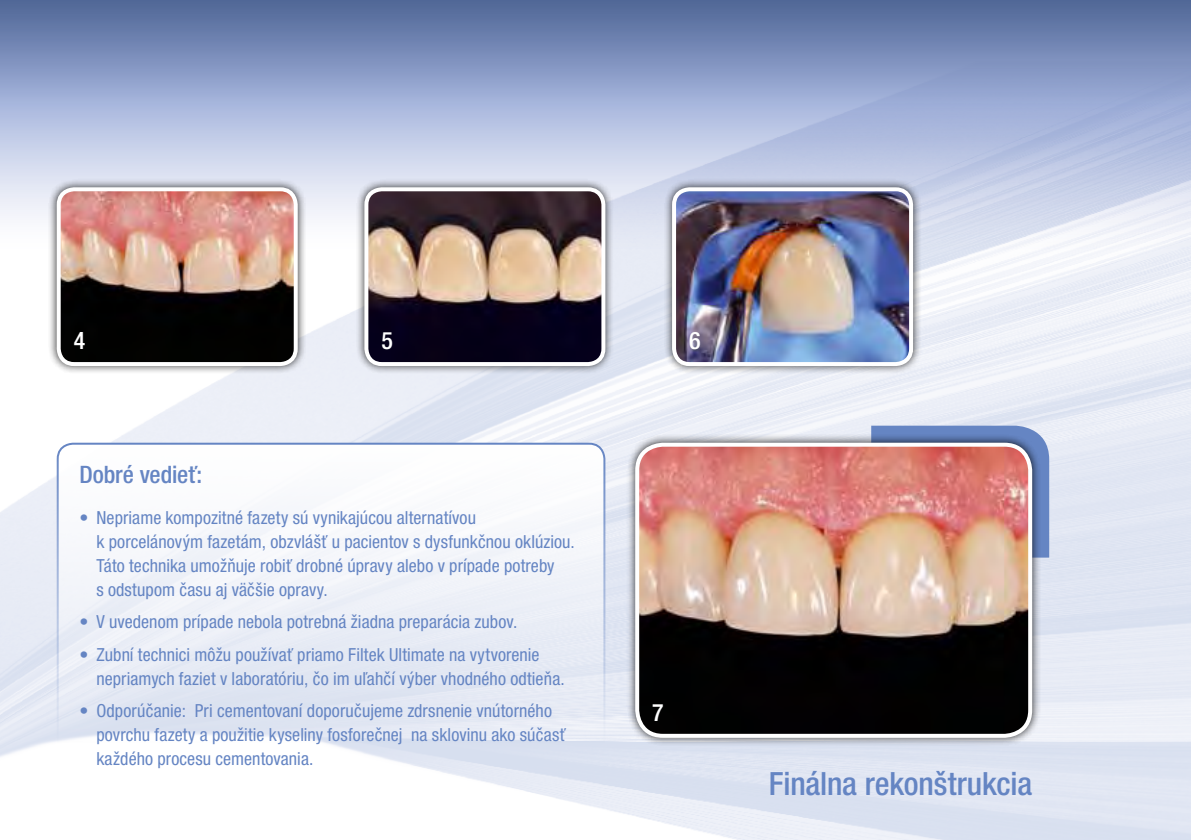
<style>
.page{position:relative;width:1191px;height:840px;background:#fff}
.page>*{position:absolute;margin:0;border:0;box-sizing:border-box;transform-origin:0 0}
.t1{font:500 condensed 32px "Helvetica Neue LT Pro";letter-spacing:-.005em;color:#6585c3}
.t2{font:500 condensed 24px "Helvetica Neue LT Pro";color:#6585c3}
.t3{font:500 condensed 24px "Helvetica Neue LT Pro";color:#fff}
.t4{font:condensed 18px/24px "Helvetica Neue LT Pro";letter-spacing:.005em;color:#6585c3}
</style>
<div class="page">
<svg style="left:0;top:0;width:1191px;height:62px;background:#677caa"></svg>
<div style="left:663px;top:179px;width:258px;height:196px;background:#000;opacity:.8"></div>
<img style="left:674px;top:189px;width:237px;height:175px">
<div style="left:672px;top:187px;width:241px;height:179px;border:4px solid #fff;border-radius:16px"></div>
<svg style="left:56px;top:441px;width:550px;height:303px"></svg>
<svg style="left:871px;top:425px;width:178px;height:132px;background:#7692c9"></svg>
<div style="left:627px;top:434px;width:414px;height:312px;background:#000;opacity:.8"></div>
<img style="left:637px;top:444px;width:393px;height:291px">
<div style="left:635px;top:442px;width:397px;height:295px;border:4px solid #fff;border-radius:26px"></div>
<div style="left:356px;top:179px;width:258px;height:196px;background:#000;opacity:.8"></div>
<img style="left:366px;top:189px;width:237px;height:175px">
<div style="left:364px;top:187px;width:241px;height:179px;border:4px solid #fff;border-radius:16px"></div>
<div style="left:48px;top:179px;width:258px;height:196px;background:#000;opacity:.8"></div>
<img style="left:59px;top:189px;width:237px;height:175px">
<div style="left:57px;top:187px;width:241px;height:179px;border:4px solid #fff;border-radius:16px"></div>
<h2 class="t3" style="left:74px;top:326px;width:13px">4</h2>
<h2 class="t3" style="left:381px;top:326px;width:13px">5</h2>
<h2 class="t3" style="left:689px;top:326px;width:13px">6</h2>
<h2 class="t2" style="left:79px;top:459px;width:124px">Dobré vedieť:</h2>
<p class="t4" style="left:96px;top:505px;width:480px;text-indent:-17px">• Nepriame kompozitné fazety sú vynikajúcou alternatívou<br>k porcelánovým fazetám, obzvlášť u pacientov s dysfunkčnou oklúziou.<br>Táto technika umožňuje robiť drobné úpravy alebo v prípade potreby<br>s odstupom času aj väčšie opravy.</p>
<p class="t4" style="left:79px;top:609px;width:439px">• V uvedenom prípade nebola potrebná žiadna preparácia zubov.</p>
<p class="t4" style="left:96px;top:642px;width:470px;text-indent:-17px">• Zubní technici môžu používať priamo Filtek Ultimate na vytvorenie nepriamych faziet v laboratóriu, čo im uľahčí výber vhodného odtieňa.</p>
<p class="t4" style="left:96px;top:698px;width:471px;text-indent:-17px">• Odporúčanie: Pri cementovaní doporučujeme zdrsnenie vnútorného povrchu fazety a použitie kyseliny fosforečnej na sklovinu ako súčasť každého procesu cementovania.</p>
<h2 class="t3" style="left:652px;top:697px;width:13px">7</h2>
<h1 class="t1" style="left:769px;top:763px;width:265px">Finálna rekonštrukcia</h1>
</div>
